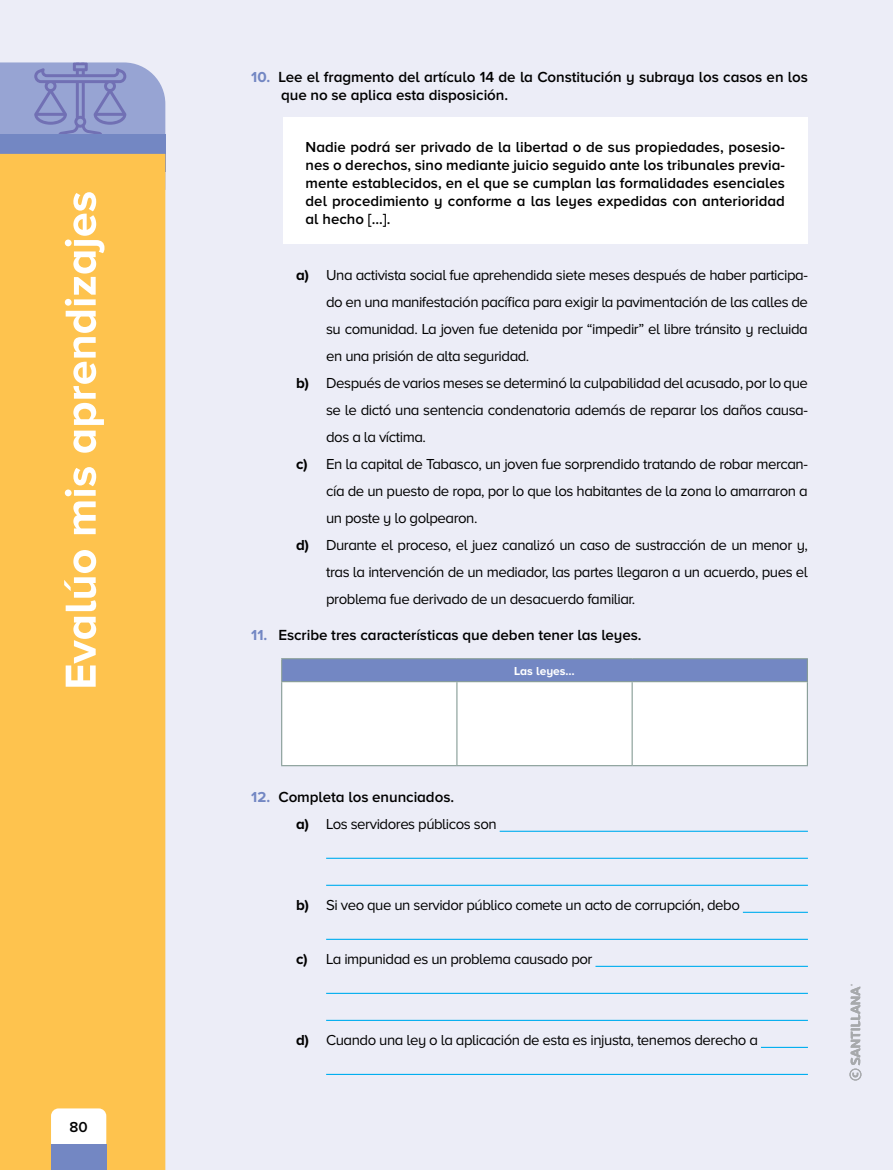
<style>
.page{position:relative;width:893px;height:1170px;background:#fff}
.page>*{position:absolute;margin:0;border:0;box-sizing:border-box;transform-origin:0 0}
.t1{font:600 15.15px/18px "Proxima Nova A";letter-spacing:-.005em;color:#000}
.t2{font:15px "Proxima Nova A";letter-spacing:-.03em;color:#000}
.t3{font:600 15px/18px "Proxima Nova A";color:#000;text-align:justify}
.t4{font:700 12px "Proxima Nova A";color:#fff}
.s1{font-weight:700;font-size:15px;color:#7387c3}
.s2{font-weight:700}
</style>
<div class="page">
<div style="left:0;top:0;width:893px;height:1169px;background:#ecedf7"></div>
<div style="left:0;top:686px;width:165px;height:483px;background:#fec34e"></div>
<svg style="left:0;top:62px;width:165px;height:624px;background:#edc06b"></svg>
<div style="left:51px;top:1108px;width:55px;height:36px;background:#fff"></div>
<div style="left:51px;top:1144px;width:55px;height:25px;background:#7387c3"></div>
<hr style="left:500px;top:830px;width:308px;height:1px;background:#00aeef">
<hr style="left:326px;top:857px;width:482px;height:1px;background:#00aeef">
<hr style="left:326px;top:884px;width:482px;height:1px;background:#00aeef">
<hr style="left:743px;top:911px;width:65px;height:1px;background:#00aeef">
<hr style="left:326px;top:938px;width:482px;height:1px;background:#00aeef">
<hr style="left:595px;top:965px;width:213px;height:1px;background:#00aeef">
<hr style="left:326px;top:992px;width:482px;height:1px;background:#00aeef">
<hr style="left:326px;top:1019px;width:482px;height:1px;background:#00aeef">
<hr style="left:761px;top:1046px;width:47px;height:1px;background:#00aeef">
<hr style="left:326px;top:1073px;width:482px;height:1px;background:#00aeef">
<div style="left:284px;top:118px;width:524px;height:126px;background:#fff"></div>
<div style="left:282px;top:658px;width:525px;height:23px;background:#7387c3"></div>
<div style="left:282px;top:682px;width:525px;height:83px;background:#fff"></div>
<hr style="left:281px;top:658px;width:176px;height:1px;background:#869c96">
<svg style="left:281px;top:659px;width:1px;height:22px"></svg>
<hr style="left:457px;top:658px;width:175px;height:1px;background:#869c96">
<hr style="left:632px;top:658px;width:176px;height:1px;background:#869c96">
<svg style="left:807px;top:659px;width:1px;height:22px"></svg>
<hr style="left:281px;top:681px;width:176px;height:1px;background:#869c96">
<hr style="left:281px;top:682px;width:1px;height:83px;background:#869c96">
<hr style="left:457px;top:681px;width:175px;height:1px;background:#869c96">
<hr style="left:456px;top:682px;width:1px;height:83px;background:#869c96">
<hr style="left:632px;top:681px;width:176px;height:1px;background:#869c96">
<hr style="left:632px;top:682px;width:1px;height:83px;background:#869c96">
<hr style="left:807px;top:682px;width:1px;height:83px;background:#869c96">
<hr style="left:281px;top:765px;width:176px;height:1px;background:#869c96">
<hr style="left:457px;top:765px;width:175px;height:1px;background:#869c96">
<hr style="left:632px;top:765px;width:176px;height:1px;background:#869c96">
<svg style="left:849px;top:984px;width:12px;height:96px"></svg>
<p class="t3" style="left:70px;top:1117px;width:20px">80</p>
<p class="t1" style="left:281px;top:67px;width:528px;text-indent:-30px"><span class="s1">10.</span> Lee el fragmento del artículo 14 de la Constitución y subraya los casos en los que no se aplica esta disposición.</p>
<p class="t3" style="left:306px;top:138px;width:481px">Nadie podrá ser privado de la libertad o de sus propiedades, posesio&shy;nes o derechos, sino mediante juicio seguido ante los tribunales previa&shy;mente establecidos, en el que se cumplan las formalidades esenciales del procedimiento y conforme a las leyes expedidas con anterioridad al hecho […].</p>
<p class="t2" style="left:296px;top:267px;width:513px"><span class="s2">a)</span> Una activista social fue aprehendida siete meses después de haber participa-</p>
<p class="t2" style="left:326px;top:294px;width:483px">do en una manifestación pacífica para exigir la pavimentación de las calles de</p>
<p class="t2" style="left:326px;top:321px;width:483px">su comunidad. La joven fue detenida por “impedir” el libre tránsito y recluida</p>
<p class="t2" style="left:326px;top:348px;width:205px">en una prisión de alta seguridad.</p>
<p class="t2" style="left:296px;top:375px;width:513px"><span class="s2">b)</span> Después de varios meses se determinó la culpabilidad del acusado, por lo que</p>
<p class="t2" style="left:326px;top:402px;width:483px">se le dictó una sentencia condenatoria además de reparar los daños causa-</p>
<p class="t2" style="left:326px;top:429px;width:101px">dos a la víctima.</p>
<p class="t2" style="left:296px;top:456px;width:513px"><span class="s2">c)</span> En la capital de Tabasco, un joven fue sorprendido tratando de robar mercan-</p>
<p class="t2" style="left:326px;top:483px;width:483px">cía de un puesto de ropa, por lo que los habitantes de la zona lo amarraron a</p>
<p class="t2" style="left:326px;top:510px;width:153px">un poste y lo golpearon.</p>
<p class="t2" style="left:296px;top:537px;width:513px"><span class="s2">d)</span> Durante el proceso, el juez canalizó un caso de sustracción de un menor y,</p>
<p class="t2" style="left:326px;top:564px;width:483px">tras la intervención de un mediador, las partes llegaron a un acuerdo, pues el</p>
<p class="t2" style="left:326px;top:591px;width:311px">problema fue derivado de un desacuerdo familiar.</p>
<p class="t1" style="left:251px;top:625px;width:392px"><span class="s1">11.</span> Escribe tres características que deben tener las leyes.</p>
<p class="t4" style="left:514px;top:664px;width:62px">Las leyes…</p>
<p class="t1" style="left:251px;top:787px;width:204px"><span class="s1">12.</span> Completa los enunciados.</p>
<p class="t2" style="left:296px;top:815px;width:202px"><span class="s2">a)</span> Los servidores públicos son</p>
<p class="t2" style="left:296px;top:896px;width:445px"><span class="s2">b)</span> Si veo que un servidor público comete un acto de corrupción, debo</p>
<p class="t2" style="left:296px;top:950px;width:298px"><span class="s2">c)</span> La impunidad es un problema causado por</p>
<p class="t2" style="left:296px;top:1031px;width:463px"><span class="s2">d)</span> Cuando una ley o la aplicación de esta es injusta, tenemos derecho a</p>
</div>
